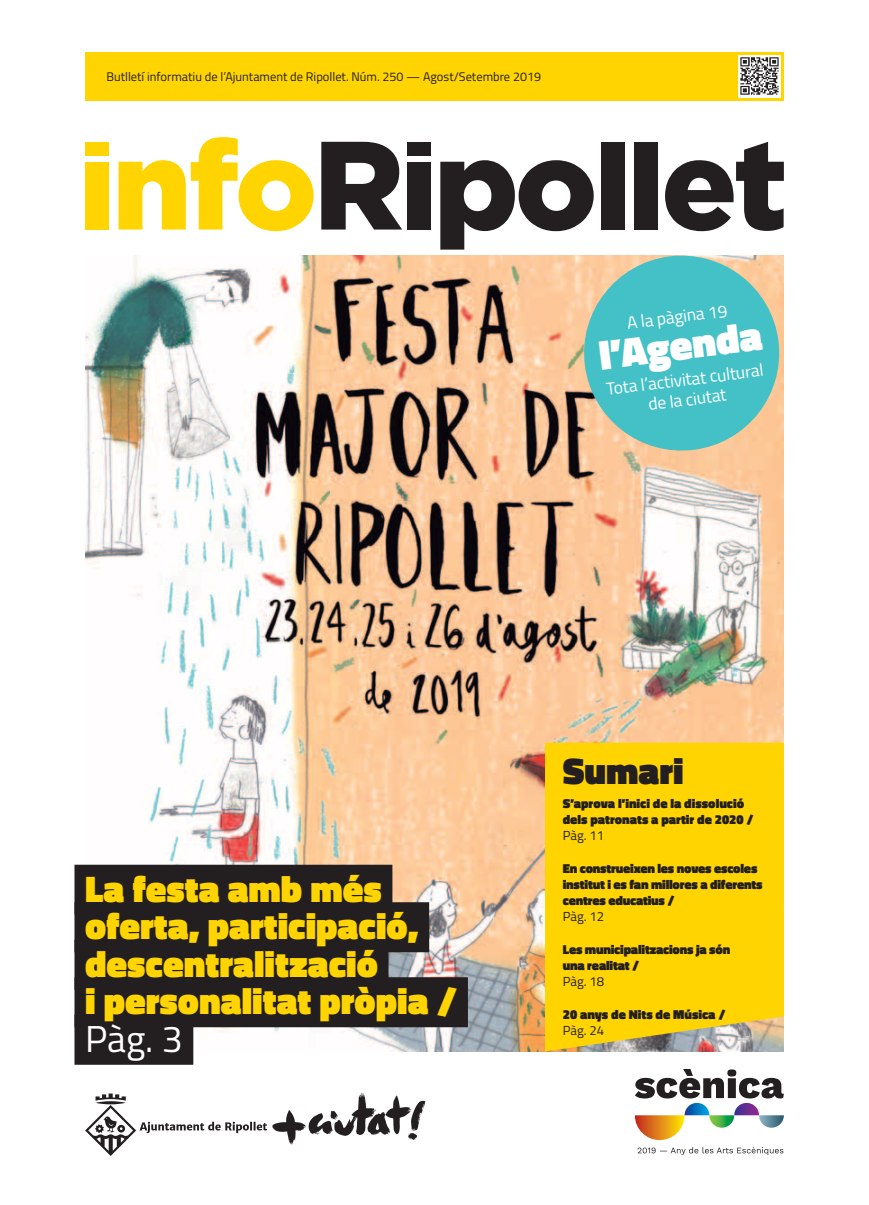
<style>
.page{position:relative;width:869px;height:1205px;background:#fff}
.page>*{position:absolute;margin:0;border:0;box-sizing:border-box;transform-origin:0 0}
.t1{font:900 41.25px "Titillium";color:#fff}
.t2{font:900 37.5px/37.5px "Titillium";color:#ffd400}
.t3{font:900 37.5px "Titillium";color:#231f20}
.t4{font:37.5px "Titillium";color:#fff}
.t5{font:17.5px/20px "Titillium";color:#fff;text-align:center}
.t6{font:900 13.12px/16.2px "Titillium";letter-spacing:-.015em;color:#231f20}
.t7{font:13.12px "Titillium";color:#231f20}
.t8{font:12.5px "Titillium";color:#231f20}
</style>
<div class="page">
<img style="left:85px;top:255px;width:698px;height:797px">
<div style="left:85px;top:52px;width:698px;height:48px;background:#ffd400"></div>
<svg style="left:321px;top:142px;width:81px;height:88px"></svg>
<svg style="left:118px;top:137px;width:195px;height:94px"></svg>
<div style="left:85px;top:162px;width:24px;height:68px;background:#ffd400"></div>
<div style="left:85px;top:142px;width:24px;height:14px;background:#ffd400"></div>
<div style="left:407px;top:142px;width:23px;height:14px;background:#231f20"></div>
<div style="left:407px;top:162px;width:23px;height:68px;background:#231f20"></div>
<svg style="left:440px;top:160px;width:153px;height:90px"></svg>
<div style="left:600px;top:142px;width:24px;height:88px;background:#231f20"></div>
<div style="left:634px;top:142px;width:24px;height:88px;background:#231f20"></div>
<svg style="left:665px;top:142px;width:118px;height:89px"></svg>
<img style="left:738px;top:55px;width:42px;height:42px">
<svg style="left:578px;top:255px;width:206px;height:201px;background:#75c2ba"></svg>
<div style="left:544px;top:742px;width:239px;height:309px;background:#ffd400"></div>
<svg style="left:85px;top:1092px;width:340px;height:64px"></svg>
<svg style="left:637px;top:1147px;width:146px;height:8px"></svg>
<svg style="left:634px;top:1069px;width:149px;height:71px"></svg>
<div style="left:74px;top:865px;width:318px;height:50px;background:#231f20"></div>
<div style="left:74px;top:902px;width:355px;height:50px;background:#231f20"></div>
<div style="left:74px;top:940px;width:314px;height:50px;background:#231f20"></div>
<div style="left:74px;top:977px;width:393px;height:50px;background:#231f20"></div>
<div style="left:74px;top:1015px;width:119px;height:50px;background:#231f20"></div>
<p class="t8" style="left:160px;top:66px;width:191px">Núm. 250 — Agost/Setembre 2019</p>
<p class="t8" style="left:106px;top:67px;width:436px">Butlletí informatiu de l’Ajuntament de Ripollet. Núm. 250 — Agost/Setembre 2019</p>
<h3 class="t5" style="left:625px;top:312px;width:103px;rotate:-7deg">A la pàgina 19</h3>
<h1 class="t1" style="left:595px;top:325px;width:165px;rotate:-7deg">l’Agenda</h1>
<h3 class="t5" style="left:605px;top:378px;width:159px;rotate:-7deg">Tota l’activitat cultural de la ciutat</h3>
<h2 class="t2" style="left:85px;top:870px;width:373px">La festa amb més oferta, participació, descentralització<br>i personalitat pròpia /</h2>
<h2 class="t4" style="left:85px;top:1011px;width:99px">Pàg. 3</h2>
<h2 class="t3" style="left:562px;top:744px;width:122px">Sumari</h2>
<p class="t6" style="left:562px;top:795px;width:192px">S’aprova l’inici de la dissolució dels patronats a partir de 2020 /</p>
<p class="t7" style="left:562px;top:826px;width:43px">Pàg. 11</p>
<p class="t6" style="left:562px;top:860px;width:201px">En construeixen les noves escoles institut i es fan millores a diferents centres educatius /</p>
<p class="t7" style="left:562px;top:907px;width:43px">Pàg. 12</p>
<p class="t6" style="left:562px;top:941px;width:169px">Les municipalitzacions ja són una realitat /</p>
<p class="t7" style="left:562px;top:972px;width:43px">Pàg. 18</p>
<p class="t6" style="left:562px;top:1006px;width:164px">20 anys de Nits de Música /</p>
<p class="t7" style="left:562px;top:1021px;width:43px">Pàg. 24</p>
</div>
